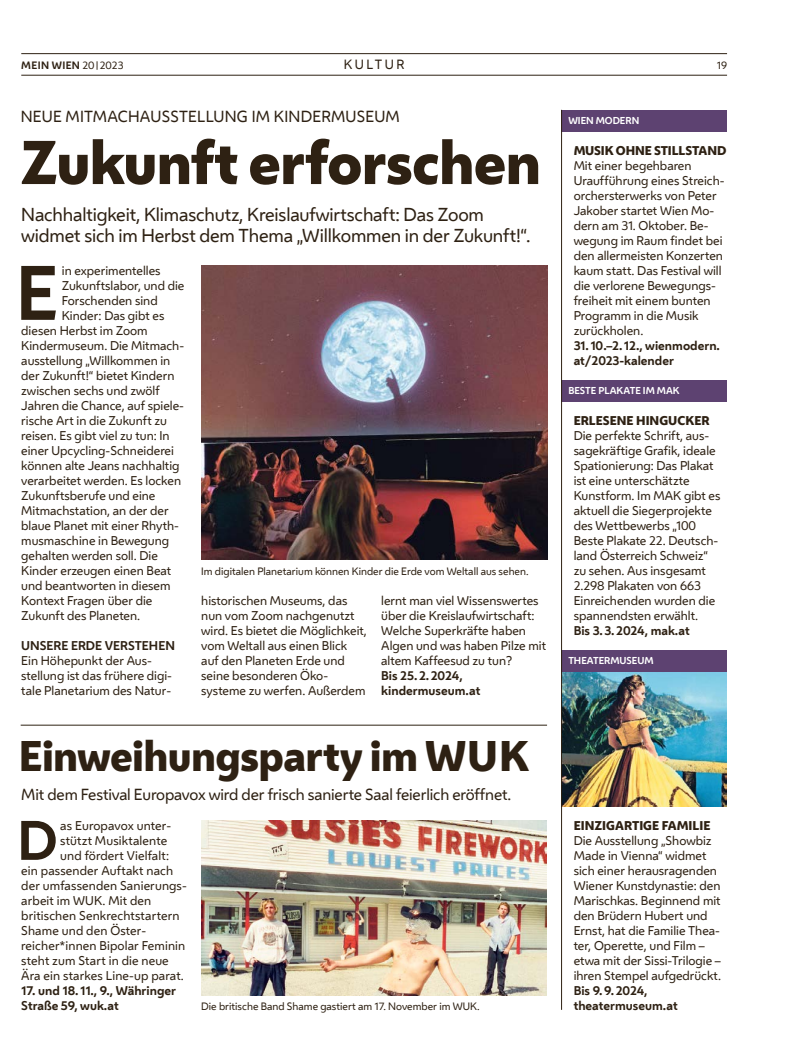
<style>
.page{position:relative;width:798px;height:1063px;background:#fff}
.page>*{position:absolute;margin:0;border:0;box-sizing:border-box;transform-origin:0 0}
.FT_FT_Initial4{font:700 71.88px "Wiener Melange";color:#2e2113}
.HL_Header_45pt{font:800 57.5px "Wiener Melange";letter-spacing:-.02em;color:#2e2113}
.FT_FT_Initial3{font:700 51.88px "Wiener Melange";color:#2e2113}
.HL_Header_24pt{font:800 40px "Wiener Melange";letter-spacing:-.015em;color:#2e2113}
.HL_VS_14pt{font:17.5px/21px "Wiener Melange";letter-spacing:-.01em;color:#2e2113}
.HL_VS_12pt{font:15px "Wiener Melange";letter-spacing:-.01em;color:#2e2113}
.HL_Vorzeile_12pt{font:15px "Wiener Melange";letter-spacing:.015em;color:#2e2113}
.t1{font:12.5px "Wiener Melange";color:#2e2113}
.FT_FT{font:11.88px/15px "Wiener Melange";color:#2e2113}
.FT_FT_Initial4-2{font:11.88px "Wiener Melange";color:#2e2113}
.FT_FT_Initial3-2{font:11.88px "Wiener Melange";letter-spacing:.01em;color:#2e2113}
.FT_FT-2{font:700 11.88px/15px "Wiener Melange";color:#2e2113}
.FT_FT_Info_bold{font:700 11.88px/15px "Wiener Melange";color:#2e2113}
.Spalte_Infobox_Spalte_Header{font:800 11.88px "Wiener Melange";color:#2e2113}
.FT_Zwischentitel{font:700 11.88px "Wiener Melange";color:#2e2113}
.FT_Bildunterschrift{font:10px "Wiener Melange";color:#2e2113}
.t2{font:700 10px "Wiener Melange";letter-spacing:.035em;color:#2e2113}
.Spalte_Infobox_Spalte_Markerl{font:700 9.38px "Wiener Melange";color:#fff}
.s1{font-weight:400}
.s2{font-weight:400;font-size:7.5px}
</style>
<div class="page">
<hr style="left:21px;top:75px;width:705px;height:1px;background:#2e2113">
<hr style="left:21px;top:53px;width:705px;height:1px;background:#2e2113">
<img style="left:201px;top:266px;width:346px;height:294px">
<hr style="left:21px;top:725px;width:526px;height:1px;background:#2e2113">
<img style="left:201px;top:821px;width:345px;height:175px">
<img style="left:562px;top:672px;width:164px;height:134px">
<div style="left:561px;top:110px;width:165px;height:22px;background:#5d4271"></div>
<div style="left:561px;top:650px;width:165px;height:22px;background:#5d4271"></div>
<div style="left:561px;top:380px;width:165px;height:22px;background:#5d4271"></div>
<hr style="left:561px;top:110px;width:1px;height:900px;background:#2e2113">
<p class="t2" style="left:21px;top:57px;width:104px">MEIN WIEN <span class="s1">20</span><span class="s2">|</span><span class="s1">2023</span></p>
<p class="t1" style="left:343px;top:55px;width:22px">Kultur</p>
<p class="FT_Bildunterschrift" style="left:716px;top:58px;width:12px">19</p>
<p class="HL_Vorzeile_12pt" style="left:21px;top:104px;width:380px">NEUE MITMACHAUSSTELLUNG IM KINDERMUSEUM</p>
<h1 class="HL_Header_45pt" style="left:20px;top:123px;width:522px">Zukunft erforschen</h1>
<p class="HL_VS_14pt" style="left:21px;top:203px;width:510px">Nachhaltigkeit, Klimaschutz, Kreislaufwirtschaft: Das Zoom widmet sich im Herbst dem Thema „Willkommen in der Zukunft!“.</p>
<p class="FT_FT_Initial4" style="left:16px;top:233px;width:44px">E</p>
<p class="FT_FT_Initial4-2" style="left:62px;top:261px;width:100px">in experimentelles</p>
<p class="FT_FT_Initial4-2" style="left:62px;top:276px;width:124px">Zukunftslabor, und die</p>
<p class="FT_FT_Initial4-2" style="left:62px;top:291px;width:97px">Forschenden sind</p>
<p class="FT_FT_Initial4-2" style="left:62px;top:306px;width:104px">Kinder: Das gibt es</p>
<p class="FT_FT_Initial4-2" style="left:21px;top:321px;width:128px">diesen Herbst im Zoom</p>
<p class="FT_FT_Initial4-2" style="left:21px;top:336px;width:164px">Kindermuseum. Die Mitmach-</p>
<p class="FT_FT_Initial4-2" style="left:21px;top:351px;width:151px">ausstellung „Willkommen in</p>
<p class="FT_FT_Initial4-2" style="left:21px;top:366px;width:155px">der Zukunft!“ bietet Kindern</p>
<p class="FT_FT_Initial4-2" style="left:21px;top:381px;width:140px">zwischen sechs und zwölf</p>
<p class="FT_FT_Initial4-2" style="left:21px;top:396px;width:164px">Jahren die Chance, auf spiele-</p>
<p class="FT_FT_Initial4-2" style="left:21px;top:411px;width:147px">rische Art in die Zukunft zu</p>
<p class="FT_FT_Initial4-2" style="left:21px;top:426px;width:150px">reisen. Es gibt viel zu tun: In</p>
<p class="FT_FT_Initial4-2" style="left:21px;top:441px;width:154px">einer Upcycling-Schneiderei</p>
<p class="FT_FT_Initial4-2" style="left:21px;top:456px;width:160px">können alte Jeans nachhaltig</p>
<p class="FT_FT_Initial4-2" style="left:21px;top:471px;width:161px">verarbeitet werden. Es locken</p>
<p class="FT_FT_Initial4-2" style="left:21px;top:486px;width:136px">Zukunftsberufe und eine</p>
<p class="FT_FT_Initial4-2" style="left:21px;top:501px;width:149px">Mitmachstation, an der der</p>
<p class="FT_FT_Initial4-2" style="left:21px;top:516px;width:159px">blaue Planet mit einer Rhyth-</p>
<p class="FT_FT_Initial4-2" style="left:21px;top:531px;width:149px">musmaschine in Bewegung</p>
<p class="FT_FT_Initial4-2" style="left:21px;top:546px;width:138px">gehalten werden soll. Die</p>
<p class="FT_FT_Initial4-2" style="left:21px;top:561px;width:151px">Kinder erzeugen einen Beat</p>
<p class="FT_FT_Initial4-2" style="left:21px;top:576px;width:151px">und beantworten in diesem</p>
<p class="FT_FT_Initial4-2" style="left:21px;top:591px;width:133px">Kontext Fragen über die</p>
<p class="FT_FT_Initial4-2" style="left:21px;top:606px;width:120px">Zukunft des Planeten.</p>
<p class="FT_Zwischentitel" style="left:21px;top:635px;width:155px">UNSERE ERDE VERSTEHEN</p>
<p class="FT_FT" style="left:21px;top:652px;width:152px">Ein Höhepunkt der Aus&shy;stellung ist das frühere digi&shy;tale Planetarium des Natur-</p>
<p class="FT_Bildunterschrift" style="left:201px;top:564px;width:329px">Im digitalen Planetarium können Kinder die Erde vom Weltall aus sehen.</p>
<p class="FT_FT" style="left:201px;top:592px;width:167px">historischen Museums, das nun vom Zoom nachgenutzt wird. Es bietet die Möglichkeit, vom Weltall aus einen Blick auf den Planeten Erde und seine besonderen Öko&shy;systeme zu werfen. Außerdem</p>
<p class="FT_FT" style="left:381px;top:592px;width:166px">lernt man viel Wissenswertes über die Kreislaufwirtschaft:<br>Welche Superkräfte haben<br>Algen und was haben Pilze mit altem Kaffeesud zu tun?</p>
<p class="FT_FT-2" style="left:381px;top:667px;width:83px">Bis 25.2.2024,</p>
<p class="FT_FT-2" style="left:381px;top:682px;width:101px">kindermuseum.at</p>
<h1 class="HL_Header_24pt" style="left:19px;top:728px;width:512px">Einweihungsparty im WUK</h1>
<p class="FT_FT_Initial3" style="left:17px;top:797px;width:42px">D</p>
<p class="FT_FT_Initial3-2" style="left:60px;top:816px;width:113px">as Europavox unter-</p>
<p class="HL_VS_12pt" style="left:21px;top:783px;width:491px">Mit dem Festival Europavox wird der frisch sanierte Saal feierlich eröffnet.</p>
<p class="FT_FT_Initial3-2" style="left:60px;top:831px;width:108px">stützt Musiktalente</p>
<p class="FT_FT_Initial3-2" style="left:60px;top:846px;width:110px">und fördert Vielfalt:</p>
<p class="FT_FT_Initial3-2" style="left:21px;top:861px;width:153px">ein passender Auftakt nach</p>
<p class="FT_FT_Initial3-2" style="left:21px;top:876px;width:167px">der umfassenden Sanierungs-</p>
<p class="FT_FT_Initial3-2" style="left:21px;top:891px;width:131px">arbeit im WUK. Mit den</p>
<p class="FT_FT_Initial3-2" style="left:21px;top:906px;width:160px">britischen Senkrechtstartern</p>
<p class="FT_FT_Initial3-2" style="left:21px;top:921px;width:127px">Shame und den Öster-</p>
<p class="FT_FT_Initial3-2" style="left:21px;top:936px;width:165px">reicher*innen Bipolar Feminin</p>
<p class="FT_FT_Initial3-2" style="left:21px;top:951px;width:149px">steht zum Start in die neue</p>
<p class="FT_FT_Initial3-2" style="left:21px;top:966px;width:164px">Ära ein starkes Line-up parat.</p>
<p class="FT_FT-2" style="left:21px;top:982px;width:156px">17. und 18. 11., 9., Währinger<br>Straße 59, wuk.at</p>
<p class="FT_Bildunterschrift" style="left:201px;top:998px;width:280px">Die britische Band Shame gastiert am 17. November im WUK.</p>
<h1 class="Spalte_Infobox_Spalte_Markerl" style="left:568px;top:113px;width:72px">WIEN MODERN</h1>
<h1 class="Spalte_Infobox_Spalte_Header" style="left:573px;top:142px;width:154px">MUSIK OHNE STILLSTAND</h1>
<p class="FT_FT" style="left:573px;top:157px;width:151px">Mit einer begehbaren<br>Uraufführung eines Streich&shy;orchersterwerks von Peter<br>Jakober startet Wien Mo&shy;dern am 31. Oktober. Be&shy;wegung im Raum findet bei den allermeisten Konzerten kaum statt. Das Festival will die verlorene Bewegungs&shy;freiheit mit einem bunten<br>Programm in die Musik zurückholen.</p>
<p class="FT_FT_Info_bold" style="left:573px;top:337px;width:148px">31. 10.–2. 12., wienmodern. at/2023-kalender</p>
<h1 class="Spalte_Infobox_Spalte_Markerl" style="left:568px;top:383px;width:113px">BESTE PLAKATE IM MAK</h1>
<h1 class="Spalte_Infobox_Spalte_Header" style="left:573px;top:412px;width:137px">ERLESENE HINGUCKER</h1>
<p class="FT_FT" style="left:573px;top:427px;width:148px">Die perfekte Schrift, aus&shy;sagekräftige Grafik, ideale<br>Spationierung: Das Plakat ist eine unterschätzte<br>Kunstform. Im MAK gibt es aktuell die Siegerprojekte des Wettbewerbs „100<br>Beste Plakate 22. Deutsch&shy;land Österreich Schweiz“ zu sehen. Aus insgesamt<br>2.298 Plakaten von 663<br>Einreichenden wurden die spannendsten erwählt.</p>
<p class="FT_FT_Info_bold" style="left:573px;top:622px;width:118px">Bis 3.3.2024, mak.at</p>
<h1 class="Spalte_Infobox_Spalte_Markerl" style="left:568px;top:653px;width:87px">THEATERMUSEUM</h1>
<h1 class="Spalte_Infobox_Spalte_Header" style="left:573px;top:817px;width:138px">EINZIGARTIGE FAMILIE</h1>
<p class="FT_FT" style="left:573px;top:832px;width:149px">Die Ausstellung „Showbiz<br>Made in Vienna“ widmet sich einer herausragenden<br>Wiener Kunstdynastie: den<br>Marischkas. Beginnend mit den Brüdern Hubert und<br>Ernst, hat die Familie Thea&shy;ter, Operette, und Film – etwa mit der Sissi-Trilogie – ihren Stempel aufgedrückt.</p>
<p class="FT_FT-2" style="left:573px;top:982px;width:106px">Bis 9.9.2024, theatermuseum.at</p>
</div>
